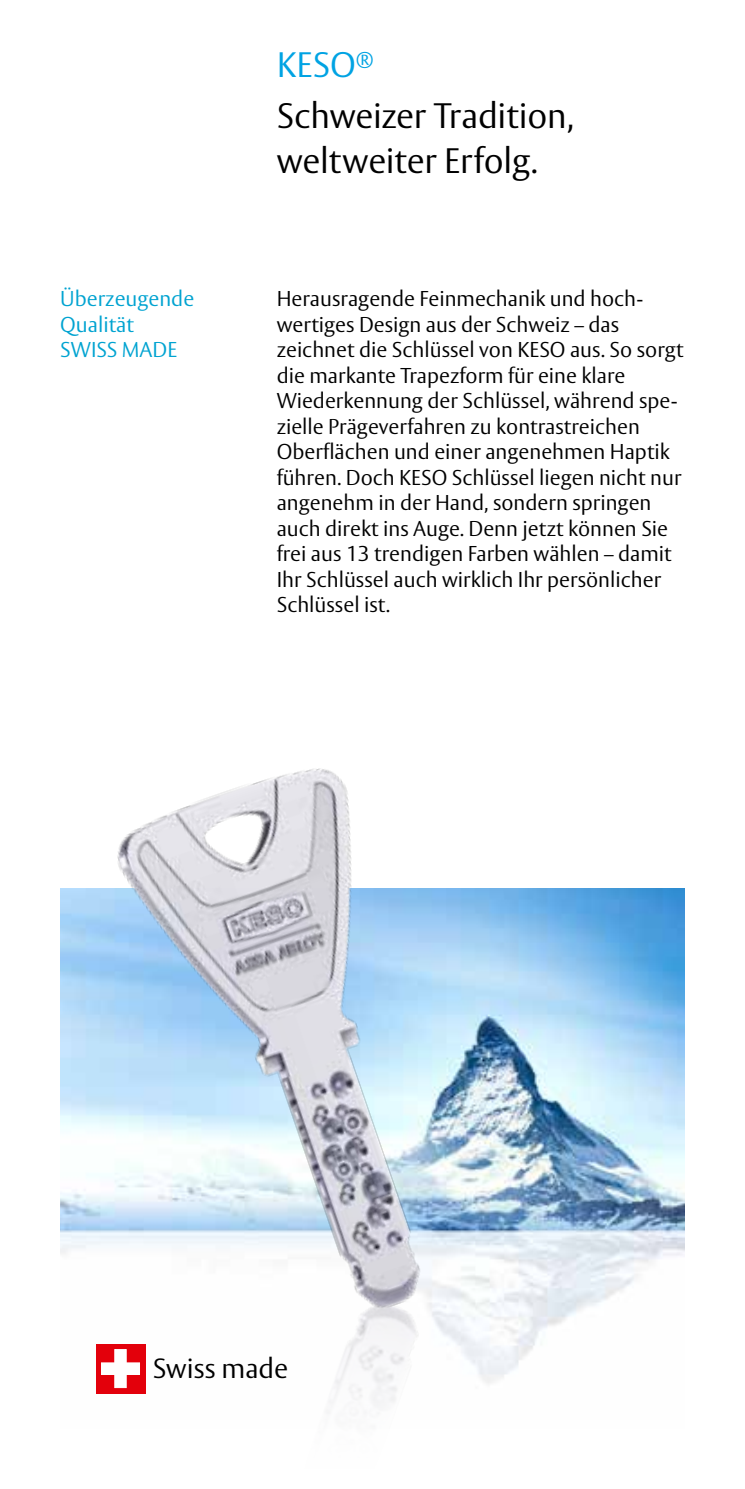
<style>
.page{position:relative;width:745px;height:1489px;background:#fff}
.page>*{position:absolute;margin:0;border:0;box-sizing:border-box;transform-origin:0 0}
.t1{font:300 35px/51px "ASSA Vesta";letter-spacing:-.005em;color:#000}
.t2{font:300 27.5px "ASSA Vesta";color:#000}
.t3{font:300 21.25px/25.5px "ASSA Vesta";color:#000}
.t4{font:300 21.25px/25.5px "ASSA Vesta";color:#00a3d1}
.s1{color:#00a3e3}
</style>
<div class="page">
<img style="left:96px;top:888px;width:588px;height:506px">
<img style="left:146px;top:1381px;width:277px;height:32px">
<img style="left:60px;top:768px;width:584px;height:613px">
<div style="left:96px;top:1343px;width:49px;height:50px;background:#e3000b"></div>
<div style="left:101px;top:1362px;width:38px;height:12px;background:#fff"></div>
<div style="left:101px;top:1362px;width:38px;height:12px;border:1px solid #fff"></div>
<div style="left:115px;top:1349px;width:11px;height:38px;background:#fff"></div>
<h1 class="t1" style="left:276px;top:40px;width:298px"><span class="s1">KESO</span><sup>®<br></sup>Schweizer Tradition,</h1>
<h1 class="t1" style="left:276px;top:136px;width:262px">weltweiter Erfolg.</h1>
<p class="t4" style="left:60px;top:287px;width:135px">Überzeugende<br>Qualität<br>SWISS MADE</p>
<p class="t3" style="left:276px;top:287px;width:408px">Herausragende Feinmechanik und hoch&shy;wertiges Design aus der Schweiz – das zeichnet die Schlüssel von KESO aus. So sorgt die markante Trapezform für eine klare Wiederkennung der Schlüssel, während spe&shy;zielle Prägeverfahren zu kontrastreichen Oberflächen und einer angenehmen Haptik führen. Doch KESO Schlüssel liegen nicht nur angenehm in der Hand, sondern springen auch direkt ins Auge. Denn jetzt können Sie frei aus 13 trendigen Farben wählen – damit Ihr Schlüssel auch wirklich Ihr persönlicher Schlüssel ist.</p>
<p class="t2" style="left:153px;top:1351px;width:137px">Swiss made</p>
</div>
